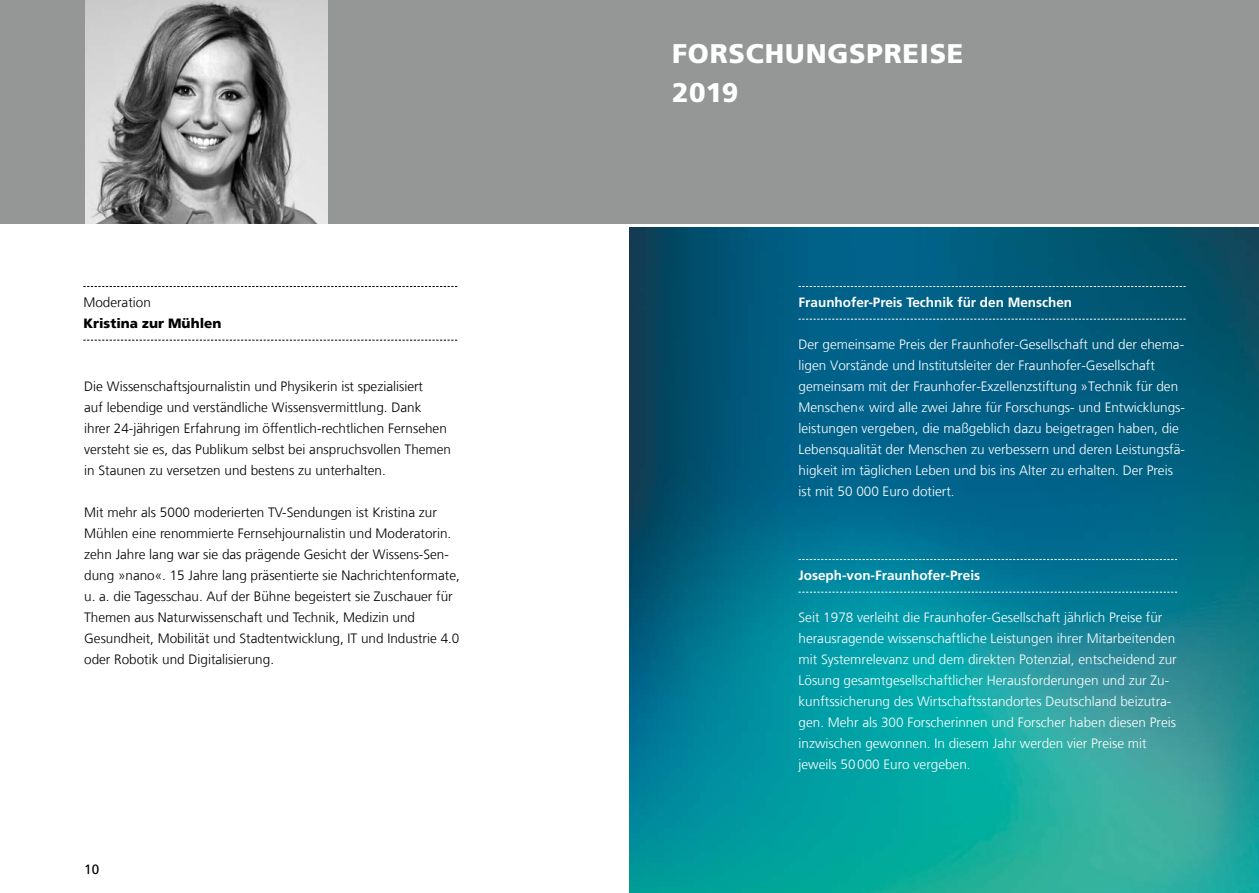
<style>
.page{position:relative;width:1259px;height:893px;background:#fff}
.page>*{position:absolute;margin:0;border:0;box-sizing:border-box;transform-origin:0 0}
.t1{font:900 27px/39px "Frutiger LT Com";letter-spacing:.03em;color:#fff}
.t2{font:300 13.5px/21px "Frutiger LT Com";color:#fff}
.t3{font:300 13.5px/21px "Frutiger LT Com";color:#000}
.t4{font:700 13.5px "Frutiger LT Com";color:#fff}
.t5{font:900 13.5px "Frutiger LT Com";color:#000}
.t6{font:13.5px "Frutiger LT Com";color:#000}
</style>
<div class="page">
<img style="left:629px;top:227px;width:630px;height:666px">
<div style="left:0;top:0;width:1259px;height:223px;background:#959797"></div>
<svg style="left:798px;top:286px;width:387px;height:1px"></svg>
<svg style="left:798px;top:319px;width:387px;height:1px"></svg>
<svg style="left:798px;top:559px;width:379px;height:1px"></svg>
<svg style="left:798px;top:592px;width:379px;height:1px"></svg>
<img style="left:85px;top:0;width:242px;height:223px">
<svg style="left:83px;top:286px;width:374px;height:1px"></svg>
<svg style="left:83px;top:340px;width:374px;height:1px"></svg>
<p class="t3" style="left:83px;top:292px;width:69px">Moderation</p>
<p class="t5" style="left:83px;top:315px;width:140px">Kristina zur Mühlen</p>
<p class="t3" style="left:84px;top:376px;width:368px">Die Wissenschaftsjournalistin und Physikerin ist spezialisiert<br>auf lebendige und verständliche Wissensvermittlung. Dank<br>ihrer 24-jährigen Erfahrung im öffentlich-rechtlichen Fernsehen versteht sie es, das Publikum selbst bei anspruchsvollen Themen in Staunen zu versetzen und bestens zu unterhalten.</p>
<p class="t3" style="left:84px;top:502px;width:377px">Mit mehr als 5000 moderierten TV-Sendungen ist Kristina zur Mühlen eine renommierte Fernsehjournalistin und Moderatorin. zehn Jahre lang war sie das prägende Gesicht der Wissens-Sen&shy;dung »nano«. 15 Jahre lang präsentierte sie Nachrichtenformate, u. a. die Tagesschau. Auf der Bühne begeistert sie Zuschauer für Themen aus Naturwissenschaft und Technik, Medizin und Gesundheit, Mobilität und Stadtentwicklung, IT und Industrie 4.0 oder Robotik und Digitalisierung.</p>
<p class="t6" style="left:84px;top:862px;width:17px">10</p>
<h1 class="t1" style="left:672px;top:34px;width:293px">FORSCHUNGSPREISE<br>2019</h1>
<p class="t4" style="left:798px;top:295px;width:275px">Fraunhofer-Preis Technik für den Menschen</p>
<p class="t2" style="left:798px;top:334px;width:388px">Der gemeinsame Preis der Fraunhofer-Gesellschaft und der ehema&shy;ligen Vorstände und Institutsleiter der Fraunhofer-Gesellschaft gemeinsam mit der Fraunhofer-Exzellenzstiftung »Technik für den Menschen« wird alle zwei Jahre für Forschungs- und Entwicklungs&shy;leistungen vergeben, die maßgeblich dazu beigetragen haben, die Lebensqualität der Menschen zu verbessern und deren Leistungsfä&shy;higkeit im täglichen Leben und bis ins Alter zu erhalten. Der Preis ist mit 50 000 Euro dotiert.</p>
<p class="t4" style="left:798px;top:568px;width:183px">Joseph-von-Fraunhofer-Preis</p>
<p class="t2" style="left:798px;top:607px;width:380px">Seit 1978 verleiht die Fraunhofer-Gesellschaft jährlich Preise für herausragende wissenschaftliche Leistungen ihrer Mitarbeitenden mit Systemrelevanz und dem direkten Potenzial, entscheidend zur Lösung gesamtgesellschaftlicher Herausforderungen und zur Zu&shy;kunftssicherung des Wirtschaftsstandortes Deutschland beizutra&shy;gen. Mehr als 300 Forscherinnen und Forscher haben diesen Preis inzwischen gewonnen. In diesem Jahr werden vier Preise mit jeweils 50000 Euro vergeben.</p>
</div>
